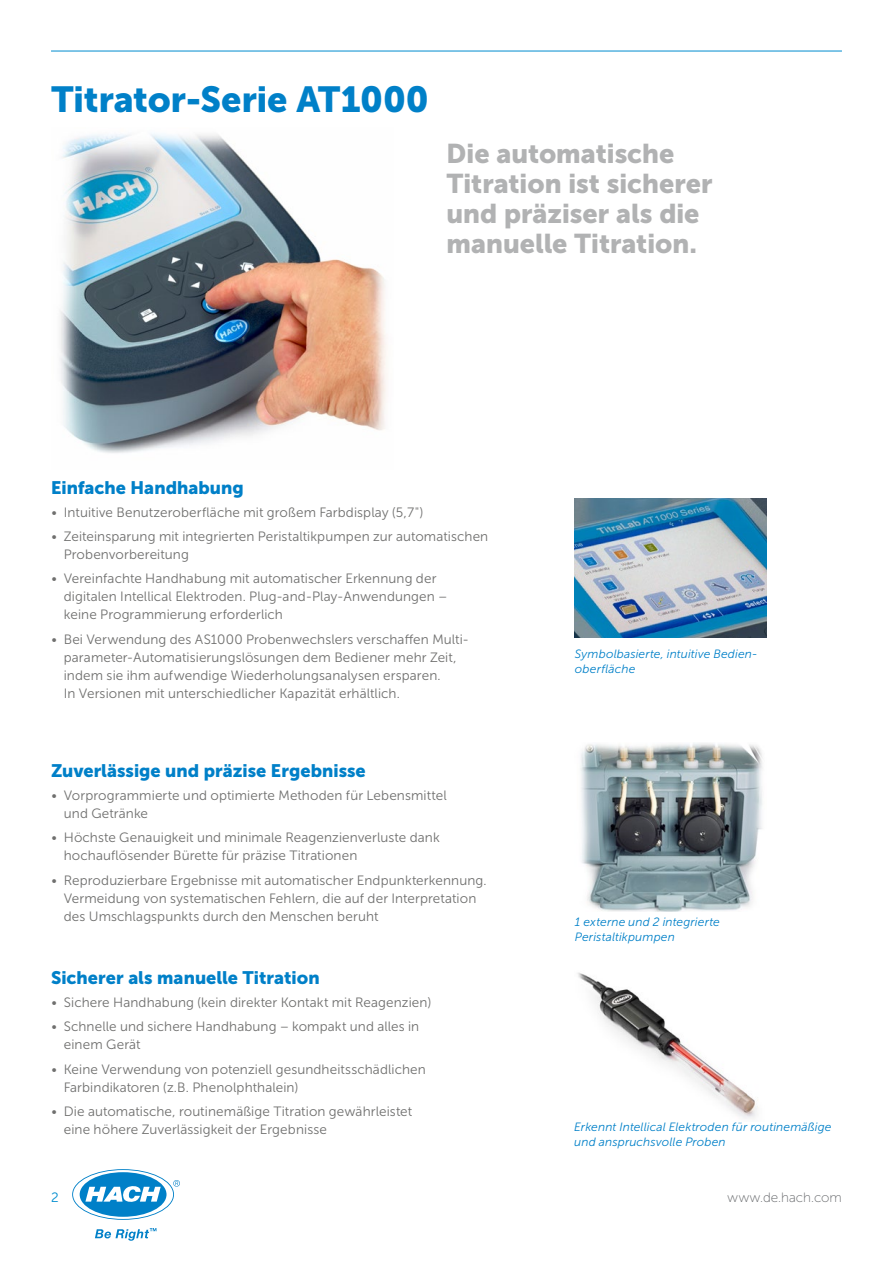
<style>
.page{position:relative;width:893px;height:1263px;background:#fff}
.page>*{position:absolute;margin:0;border:0;box-sizing:border-box;transform-origin:0 0}
.t1{font:36px "Museo Sans Cyrl 900";letter-spacing:-.005em;color:#0080c8}
.t2{font:27px/30px "Museo Sans Cyrl 900";color:#b1b2b3}
.t3{font:18px "Museo Sans Cyrl 900";color:#0080c8}
.t4{font:13.5px/18px "Museo Sans Cyrl 300";letter-spacing:.01em;color:#6f6f6e}
.t5{font:13.5px "Museo Sans Cyrl 100";color:#646669}
.t6{font:13.5px "Museo Sans Cyrl 300";color:#008dcf}
.t7{font:italic 12px/15px "Museo Sans Cyrl 300";letter-spacing:.01em;color:#0080c8}
</style>
<div class="page">
<hr style="left:51px;top:51px;width:791px;height:1px;background:#008dcf">
<img style="left:60px;top:133px;width:327px;height:320px">
<img style="left:575px;top:499px;width:191px;height:139px">
<img style="left:580px;top:743px;width:183px;height:168px">
<img style="left:577px;top:972px;width:181px;height:147px">
<svg style="left:73px;top:1170px;width:107px;height:49px"></svg>
<svg style="left:95px;top:1228px;width:61px;height:13px"></svg>
<h1 class="t1" style="left:51px;top:79px;width:379px">Titrator-Serie AT1000</h1>
<h2 class="t2" style="left:446px;top:139px;width:268px">Die automatische<br>Titration ist sicherer und präziser als die manuelle Titration.</h2>
<h3 class="t3" style="left:51px;top:477px;width:194px">Einfache Handhabung</h3>
<p class="t4" style="left:51px;top:503px;width:374px">• Intuitive Benutzeroberfläche mit großem Farbdisplay (5,7")</p>
<p class="t4" style="left:64px;top:527px;width:426px;text-indent:-13px">• Zeiteinsparung mit integrierten Peristaltikpumpen zur automatischen<br>Probenvorbereitung</p>
<p class="t4" style="left:64px;top:570px;width:385px;text-indent:-13px">• Vereinfachte Handhabung mit automatischer Erkennung der digitalen Intellical Elektroden. Plug-and-Play-Anwendungen – keine Programmierung erforderlich</p>
<p class="t4" style="left:64px;top:630px;width:406px;text-indent:-13px">• Bei Verwendung des AS1000 Probenwechslers verschaffen Multi&shy;parameter-Automatisierungslösungen dem Bediener mehr Zeit, indem sie ihm aufwendige Wiederholungsanalysen ersparen.<br>In Versionen mit unterschiedlicher Kapazität erhältlich.</p>
<h3 class="t3" style="left:51px;top:761px;width:316px">Zuverlässige und präzise Ergebnisse</h3>
<p class="t4" style="left:64px;top:786px;width:384px;text-indent:-13px">• Vorprogrammierte und optimierte Methoden für Lebensmittel und Getränke</p>
<p class="t4" style="left:64px;top:829px;width:377px;text-indent:-13px">• Höchste Genauigkeit und minimale Reagenzienverluste dank hochauflösender Bürette für präzise Titrationen</p>
<p class="t4" style="left:64px;top:871px;width:424px;text-indent:-13px">• Reproduzierbare Ergebnisse mit automatischer Endpunkterkennung.<br>Vermeidung von systematischen Fehlern, die auf der Interpretation des Umschlagspunkts durch den Menschen beruht</p>
<h3 class="t3" style="left:51px;top:968px;width:270px">Sicherer als manuelle Titration</h3>
<p class="t4" style="left:51px;top:993px;width:382px">• Sichere Handhabung (kein direkter Kontakt mit Reagenzien)</p>
<p class="t4" style="left:64px;top:1018px;width:357px;text-indent:-13px">• Schnelle und sichere Handhabung – kompakt und alles in einem Gerät</p>
<p class="t4" style="left:64px;top:1060px;width:364px;text-indent:-13px">• Keine Verwendung von potenziell gesundheitsschädlichen<br>Farbindikatoren (z.B. Phenolphthalein)</p>
<p class="t4" style="left:64px;top:1102px;width:350px;text-indent:-13px">• Die automatische, routinemäßige Titration gewährleistet eine höhere Zuverlässigkeit der Ergebnisse</p>
<p class="t6" style="left:51px;top:1190px;width:9px">2</p>
<p class="t7" style="left:575px;top:646px;width:184px">Symbolbasierte, intuitive Bedien&shy;oberfläche</p>
<p class="t7" style="left:575px;top:915px;width:146px">1 externe und 2 integrierte<br>Peristaltikpumpen</p>
<p class="t7" style="left:574px;top:1119px;width:259px">Erkennt Intellical Elektroden für routinemäßige und anspruchsvolle Proben</p>
<p class="t5" style="left:727px;top:1190px;width:116px">www.de.hach.com</p>
</div>
